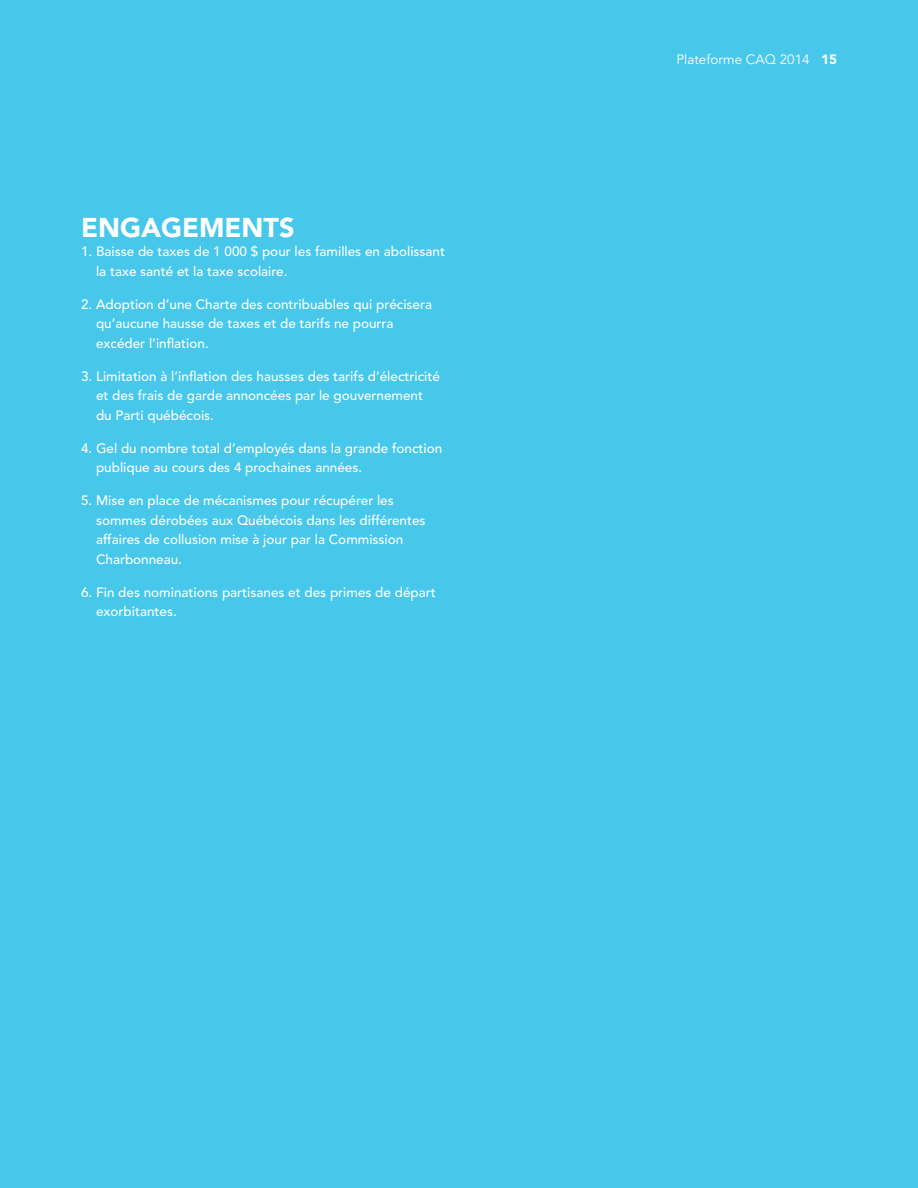
<style>
.page{position:relative;width:918px;height:1188px;background:#47c7ea}
.page>*{position:absolute;margin:0;border:0;box-sizing:border-box;transform-origin:0 0}
.t1{font:900 27px "Avenir";color:#fff}
.t2{font:500 13.5px/19.5px "Avenir";color:#fff}
.t3{font:13.5px "Avenir";color:#fff}
.s1{font-weight:900}
</style>
<div class="page">
<p class="t1" style="left:81px;top:211px;width:215px">ENGAGEMENTS</p>
<p class="t2" style="left:96px;top:242px;width:351px;text-indent:-15px">1. Baisse de taxes de 1 000 $ pour les familles en abolissant la taxe santé et la taxe scolaire.</p>
<p class="t2" style="left:96px;top:294px;width:338px;text-indent:-15px">2. Adoption d’une Charte des contribuables qui précisera qu’aucune hausse de taxes et de tarifs ne pourra excéder l’inflation.</p>
<p class="t2" style="left:96px;top:366px;width:346px;text-indent:-15px">3. Limitation à l’inflation des hausses des tarifs d’électricité et des frais de garde annoncées par le gouvernement du Parti québécois.</p>
<p class="t2" style="left:96px;top:438px;width:348px;text-indent:-15px">4. Gel du nombre total d’employés dans la grande fonction publique au cours des 4 prochaines années.</p>
<p class="t2" style="left:96px;top:491px;width:331px;text-indent:-15px">5. Mise en place de mécanismes pour récupérer les sommes dérobées aux Québécois dans les différentes affaires de collusion mise à jour par la Commission Charbonneau.</p>
<p class="t2" style="left:96px;top:582px;width:341px;text-indent:-15px">6. Fin des nominations partisanes et des primes de départ exorbitantes.</p>
<p class="t3" style="left:676px;top:52px;width:162px">Plateforme CAQ 2014 <span class="s1">15</span></p>
</div>
